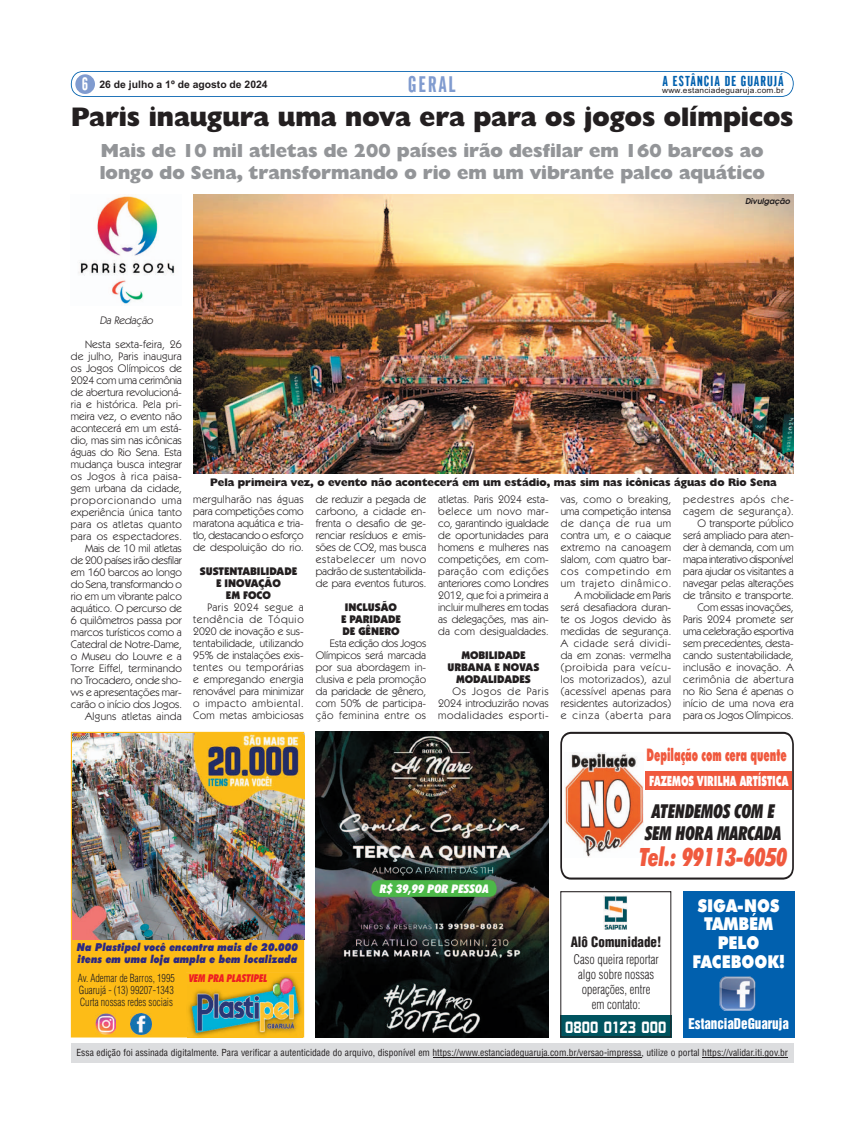
<style>
.page{position:relative;width:865px;height:1134px;background:#fff}
.page>*{position:absolute;margin:0;border:0;box-sizing:border-box;transform-origin:0 0}
.t1{font:800 27px "Humanist 521 BT";color:#231f20}
.t2{font:italic 900 condensed 25.3px "Futura BT";color:#f0593e;scale:.87 1}
.t3{font:21.9px "Gothic CG No 1";letter-spacing:.09em;color:#809bcf}
.t4{font:italic 900 condensed 19.2px/22.3px "Futura BT";color:#231f20;text-align:center;scale:.87 1}
.t5{font:800 19px/22px "Humanist 521 BT";color:#939598}
.t6{font:900 17.7px/18.8px "Futura BT";color:#fff;text-align:center;scale:.86 1}
.t7{font:900 17.4px "Futura BT";color:#f0593e;scale:.56 1}
.t8{font:17.3px "Gothic CG No 1";color:#fff}
.t9{font:15px "Upsilon";color:#fff;scale:.93 1}
.t10{font:900 14.1px "Futura BT";color:#fff;scale:.64 1}
.t11{font:14px "Gothic CG No 1";letter-spacing:.075em;color:#0160ae}
.t12{font:13.9px "Switzerland Cond Black Plain";color:#231f20;scale:.93 1}
.t13{font:13.6px "Switzerland Inserat Plain";color:#fff;scale:.96 1}
.t14{font:12.9px/15px "Switzerland Cond Light";color:#231f20;text-align:center;scale:.93 1}
.t15{font:italic 900 condensed 11.9px "Futura BT";letter-spacing:.01em;color:#fff;scale:1.05 1}
.t16{font:11px/12px "Kabel IT Cby BT";color:#231f20;text-align:justify}
.t17{font:11px/12px "Kabel IT Cby BT";letter-spacing:.025em;color:#231f20;text-align:right}
.t18{font:900 11px/12px "Kabel IT Cby BT";color:#231f20;text-align:center}
.t19{font:800 11px "Humanist 521 BT";color:#231f20}
.t20{font:italic 11px "Kabel IT Cby BT";color:#231f20}
.t21{font:italic 900 10.9px/12px "Futura BT";color:#2a2883;scale:.9 1}
.t22{font:10.9px/12px "Switzerland Cond Light";color:#231f20;text-align:justify;scale:.91 1}
.t23{font:italic 900 condensed 10.8px "Futura BT";color:#ee1d23;scale:.92 1}
.t24{font:700 10.4px "Arial";color:#231f20}
.t25{font:9.5px "Switzerland Condensed";color:#231f20}
.t26{font:italic 700 8px "Avalon";color:#231f20}
.t27{font:7.9px "Arial";letter-spacing:.025em;color:#231f20;scale:1.06 1}
</style>
<div class="page">
<svg style="left:71px;top:71px;width:723px;height:26px"></svg>
<div style="left:75px;top:74px;width:20px;height:20px;background:#809bcf;border-radius:50%"></div>
<div style="left:71px;top:1043px;width:723px;height:20px;background:#dcdddf"></div>
<hr style="left:433px;top:1057px;width:208px;height:1px;background:#231f20">
<hr style="left:702px;top:1057px;width:86px;height:1px;background:#231f20">
<div style="left:71px;top:732px;width:233px;height:306px;background:#fdbc17"></div>
<img style="left:304px;top:973px;width:1px;height:65px">
<img style="left:186px;top:973px;width:118px;height:65px">
<img style="left:187px;top:977px;width:115px;height:60px">
<img style="left:95px;top:1013px;width:21px;height:21px">
<img style="left:131px;top:1013px;width:20px;height:21px">
<img style="left:72px;top:733px;width:232px;height:206px">
<img style="left:316px;top:732px;width:233px;height:306px">
<div style="left:371px;top:880px;width:126px;height:17px;background:#4cb848;border-radius:8px"></div>
<img style="left:193px;top:195px;width:601px;height:278px">
<div style="left:683px;top:891px;width:111px;height:147px;background:#0160ae"></div>
<img style="left:720px;top:977px;width:35px;height:34px">
<svg style="left:560px;top:891px;width:111px;height:147px"></svg>
<svg style="left:560px;top:732px;width:234px;height:148px"></svg>
<img style="left:564px;top:752px;width:80px;height:106px">
<div style="left:645px;top:772px;width:147px;height:18px;background:#f0593e"></div>
<img style="left:78px;top:196px;width:97px;height:108px">
<h3 class="t8" style="left:82px;top:78px;width:7px">6</h3>
<p class="t24" style="left:100px;top:80px;width:170px">26 de julho a 1º de agosto de 2024</p>
<h3 class="t3" style="left:408px;top:76px;width:49px">GERAL</h3>
<p class="t11" style="left:663px;top:76px;width:123px">A ESTÂNCIA DE GUARUJÁ</p>
<p class="t27" style="left:662px;top:87px;width:116px">www.estanciadeguaruja.com.br</p>
<h1 class="t1" style="left:71px;top:108px;width:724px">Paris inaugura uma nova era para os jogos olímpicos</h1>
<h3 class="t5" style="left:100px;top:142px;width:667px">Mais de 10 mil atletas de 200 países irão desfilar em 160 barcos ao longo do Sena, transformando o rio em um vibrante palco aquático</h3>
<p class="t26" style="left:745px;top:198px;width:46px">Divulgação</p>
<p class="t20" style="left:100px;top:316px;width:56px">Da Redação</p>
<p class="t16" style="left:71px;top:339px;width:113px;text-align:right">Nesta sexta-feira, 26 de julho, Paris inaugura os Jogos Olímpicos de<br>2024 com uma cerimônia de abertura revolucioná&shy;ria e histórica. Pela pri&shy;meira vez, o evento não acontecerá em um está&shy;dio, mas sim nas icônicas águas do Rio Sena. Esta mudança busca integrar os Jogos à rica paisa&shy;gem urbana da cidade, proporcionando uma experiência única tanto para os atletas quanto para os espectadores.<br>Mais de 10 mil atletas de 200 países irão desfilar em 160 barcos ao longo do Sena, transformando o rio em um vibrante palco aquático. O percurso de<br>6 quilômetros passa por marcos turísticos como a<br>Catedral de Notre-Dame, o Museu do Louvre e a<br>Torre Eiffel, terminando no Trocadero, onde sho&shy;ws e apresentações mar&shy;carão o início dos Jogos.<br>Alguns atletas ainda</p>
<p class="t19" style="left:210px;top:478px;width:568px">Pela primeira vez, o evento não acontecerá em um estádio, mas sim nas icônicas águas do Rio Sena</p>
<p class="t16" style="left:193px;top:494px;width:112px">mergulharão nas águas para competições como maratona aquática e tria&shy;tlo, destacando o esforço de despoluição do rio.</p>
<p class="t18" style="left:200px;top:566px;width:99px">SUSTENTABILIDADE<br>E INOVAÇÃO<br>EM FOCO</p>
<p class="t16" style="left:193px;top:602px;width:112px;text-indent:14px">Paris 2024 segue a tendência de Tóquio 2020 de inovação e sus&shy;tentabilidade, utilizando 95% de instalações exis&shy;tentes ou temporárias e empregando energia renovável para minimizar o impacto ambiental.<br>Com metas ambiciosas</p>
<p class="t16" style="left:316px;top:494px;width:112px">de reduzir a pegada de carbono, a cidade en&shy;frenta o desafio de ge&shy;renciar resíduos e emis&shy;sões de CO2, mas busca estabelecer um novo padrão de sustentabilida&shy;de para eventos futuros.</p>
<p class="t18" style="left:341px;top:602px;width:61px">INCLUSÃO<br>E PARIDADE<br>DE GÊNERO</p>
<p class="t16" style="left:316px;top:638px;width:112px;text-indent:14px">Esta edição dos Jogos Olímpicos será marcada por sua abordagem in&shy;clusiva e pela promoção da paridade de gênero, com 50% de participa&shy;ção feminina entre os</p>
<p class="t16" style="left:438px;top:494px;width:112px">atletas. Paris 2024 esta&shy;belece um novo mar&shy;co, garantindo igualdade de oportunidades para homens e mulheres nas competições, em com&shy;paração com edições anteriores como Londres 2012, que foi a primeira a incluir mulheres em todas as delegações, mas ain&shy;da com desigualdades.</p>
<p class="t18" style="left:448px;top:650px;width:93px">MOBILIDADE<br>URBANA E NOVAS<br>MODALIDADES</p>
<p class="t16" style="left:438px;top:686px;width:112px;text-indent:14px">Os Jogos de Paris 2024 introduzirão novas modalidades esporti-</p>
<p class="t15" style="left:380px;top:884px;width:105px">R$ 39,99 POR PESSOA</p>
<p class="t17" style="left:561px;top:494px;width:112px">vas, como o breaking, uma competição intensa de dança de rua um contra um, e o caiaque extremo na canoagem slalom, com quatro bar&shy;cos competindo em um trajeto dinâmico.<br>A mobilidade em Paris será desafiadora duran&shy;te os Jogos devido às medidas de segurança.<br>A cidade será dividi&shy;da em zonas: vermelha (proibida para veícu&shy;los motorizados), azul (acessível apenas para residentes autorizados) e cinza (aberta para</p>
<p class="t16" style="left:683px;top:494px;width:112px;text-align:right">pedestres após che&shy;cagem de segurança).<br>O transporte público será ampliado para aten&shy;der à demanda, com um mapa interativo disponível para ajudar os visitantes a navegar pelas alterações de trânsito e transporte.<br>Com essas inovações,<br>Paris 2024 promete ser uma celebração esportiva sem precedentes, desta&shy;cando sustentabilidade, inclusão e inovação. A cerimônia de abertura no Rio Sena é apenas o início de uma nova era para os Jogos Olímpicos.</p>
<h3 class="t7" style="left:646px;top:748px;width:252px">Depilação com cera quente</h3>
<p class="t10" style="left:649px;top:776px;width:219px">FAZEMOS VIRILHA ARTÍSTICA</p>
<h3 class="t4" style="left:645px;top:801px;width:158px">ATENDEMOS COM E<br>SEM HORA MARCADA</h3>
<h2 class="t2" style="left:639px;top:846px;width:172px">Tel.: 99113-6050</h2>
<p class="t21" style="left:77px;top:942px;width:247px">Na Plastipel você encontra mais de 20.000 itens em uma loja ampla e bem localizada</p>
<p class="t22" style="left:78px;top:973px;width:108px">Av. Ademar de Barros, 1995<br>Guarujá - (13) 99207-1343<br>Curta nossas redes sociais</p>
<p class="t23" style="left:189px;top:974px;width:87px">VEM PRA PLASTIPEL</p>
<p class="t12" style="left:571px;top:936px;width:99px">Alô Comunidade!</p>
<p class="t14" style="left:573px;top:953px;width:93px">Caso queira reportar algo sobre nossas operações, entre<br>em contato:</p>
<h3 class="t6" style="left:693px;top:897px;width:109px">SIGA-NOS<br>TAMBÉM<br>PELO<br>FACEBOOK!</h3>
<h3 class="t9" style="left:565px;top:1021px;width:110px">0800 0123 000</h3>
<p class="t13" style="left:688px;top:1018px;width:106px">EstanciaDeGuaruja</p>
<p class="t25" style="left:77px;top:1049px;width:713px">Essa edição foi assinada digitalmente. Para verificar a autenticidade do arquivo, disponível em https://www.estanciadeguaruja.com.br/versao-impressa, utilize o portal https://validar.iti.gov.br</p>
</div>
